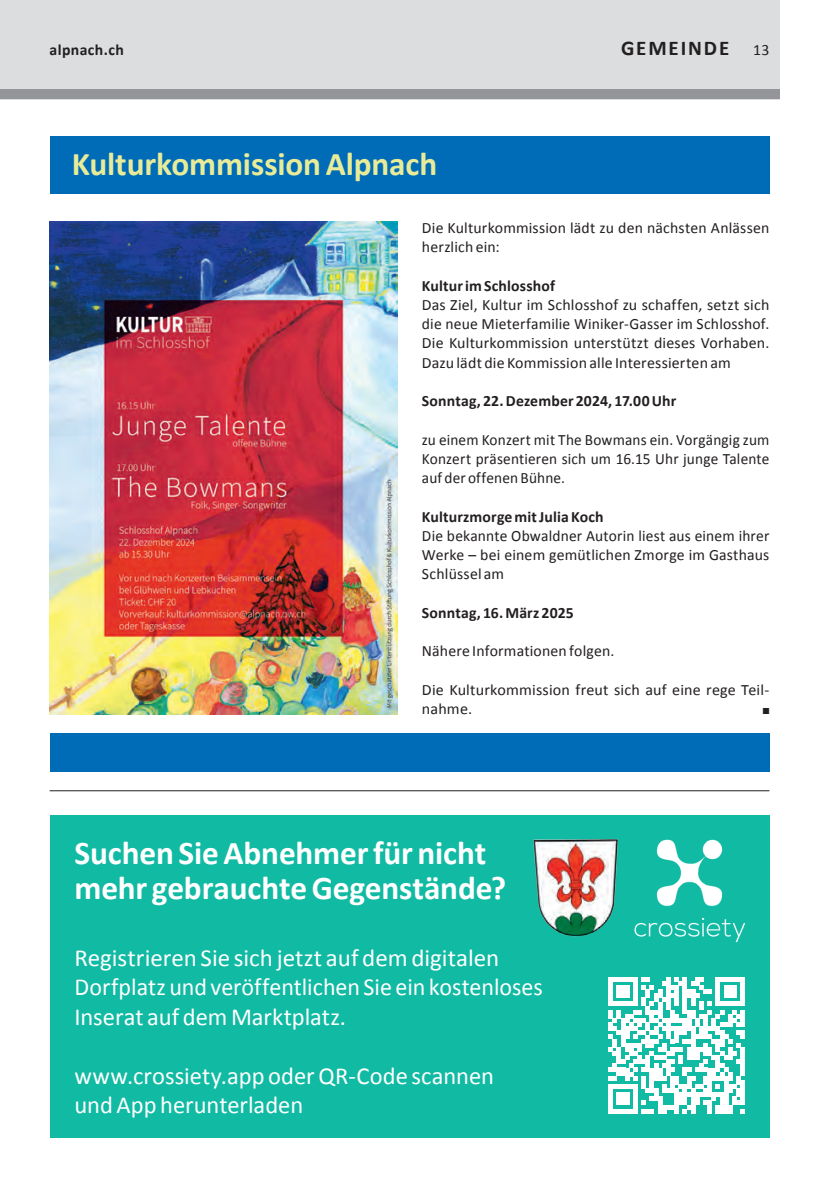
<style>
.page{position:relative;width:829px;height:1191px;background:#fff}
.page>*{position:absolute;margin:0;border:0;box-sizing:border-box;transform-origin:0 0}
.t1{font:700 33.25px/35px "Calibri";letter-spacing:-.005em;color:#fff}
.t2{font:700 33.25px "Calibri";letter-spacing:-.005em;color:#e8ec99}
.t3{font:24.5px/29.4px "Calibri";color:#fff}
.t4{font:700 21px "Calibri";letter-spacing:.09em;color:#231f20}
.t5{font:15.75px/19.2px "Calibri";letter-spacing:.01em;color:#231f20;text-align:justify}
.t6{font:700 15.75px "Calibri";letter-spacing:.01em;color:#231f20}
.t7{font:8.75px "Zapf Dingbats ITC";color:#231f20}
.s1{font-weight:400;font-size:15.75px}
</style>
<div class="page">
<div style="left:0;top:0;width:779px;height:99px;background:#dcdddf"></div>
<div style="left:0;top:89px;width:779px;height:10px;background:#939598"></div>
<hr style="left:50px;top:790px;width:719px;height:1px;background:#231f20">
<div style="left:50px;top:733px;width:719px;height:39px;background:#006cb7"></div>
<div style="left:50px;top:136px;width:719px;height:58px;background:#006cb7"></div>
<img style="left:50px;top:221px;width:347px;height:493px">
<div style="left:50px;top:815px;width:719px;height:322px;background:#11baa3"></div>
<img style="left:634px;top:839px;width:112px;height:104px">
<svg style="left:608px;top:977px;width:136px;height:136px"></svg>
<img style="left:533px;top:838px;width:85px;height:99px">
<p class="t6" style="left:50px;top:40px;width:76px">alpnach.ch</p>
<h3 class="t4" style="left:621px;top:35px;width:150px">GEMEINDE <span class="s1">13</span></h3>
<h1 class="t2" style="left:72px;top:143px;width:367px">Kulturkommission Alpnach</h1>
<p class="t5" style="left:422px;top:218px;width:349px">Die Kulturkommission lädt zu den nächsten Anlässen herzlich ein:</p>
<p class="t6" style="left:422px;top:275px;width:135px">Kultur im Schlosshof</p>
<p class="t5" style="left:422px;top:295px;width:349px">Das Ziel, Kultur im Schlosshof zu schaffen, setzt sich die neue Mieterfamilie Winiker-Gasser im Schlosshof.<br>Die Kulturkommission unterstützt dieses Vorhaben.<br>Dazu lädt die Kommission alle Interessierten am</p>
<p class="t6" style="left:422px;top:391px;width:256px">Sonntag, 22. Dezember 2024, 17.00 Uhr</p>
<p class="t5" style="left:422px;top:430px;width:349px">zu einem Konzert mit The Bowmans ein. Vorgängig zum Konzert präsentieren sich um 16.15 Uhr junge Talente auf der offenen Bühne.</p>
<p class="t6" style="left:422px;top:506px;width:183px">Kulturzmorge mit Julia Koch</p>
<p class="t5" style="left:422px;top:526px;width:349px">Die bekannte Obwaldner Autorin liest aus einem ihrer Werke – bei einem gemütlichen Zmorge im Gasthaus Schlüssel am</p>
<p class="t6" style="left:422px;top:602px;width:153px">Sonntag, 16. März 2025</p>
<p class="t5" style="left:422px;top:641px;width:194px">Nähere Informationen folgen.</p>
<p class="t5" style="left:422px;top:680px;width:349px">Die Kulturkommission freut sich auf eine rege Teil&shy;nahme.</p>
<p class="t7" style="left:762px;top:707px;width:8px">■</p>
<h1 class="t1" style="left:74px;top:835px;width:433px">Suchen Sie Abnehmer für nicht mehr gebrauchte Gegenstände?</h1>
<h2 class="t3" style="left:74px;top:943px;width:470px">Registrieren Sie sich jetzt auf dem digitalen<br>Dorfplatz und veröffentlichen Sie ein kostenloses<br>Inserat auf dem Marktplatz.</h2>
<h2 class="t3" style="left:74px;top:1060px;width:421px">www.crossiety.app oder QR-Code scannen und App herunterladen</h2>
</div>
